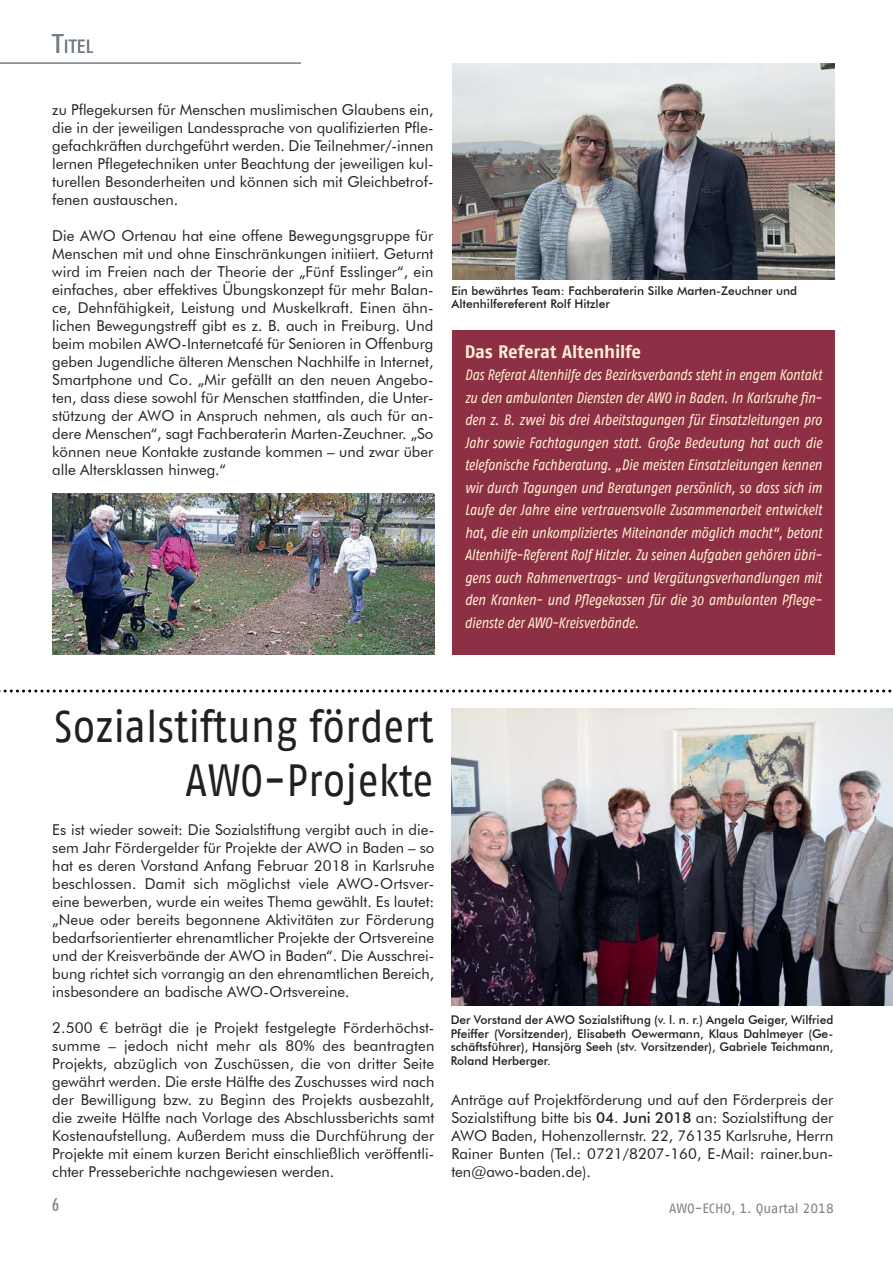
<style>
.page{position:relative;width:893px;height:1263px;background:#fff}
.page>*{position:absolute;margin:0;border:0;box-sizing:border-box;transform-origin:0 0}
.t1{font:45px/54px "AWO Fago Office";color:#231f20;text-align:right;scale:.91 1}
.t2{font:18.9px "AWO Fago Office";color:#747c84}
.t3{font:700 18px "AWO Fago Office";letter-spacing:-.005em;color:#fff1d0}
.t4{font:500 condensed 18px "Futura BT";color:#808285}
.t5{font:15px/18px "Futura BT";color:#231f20;text-align:justify}
.t6{font:italic 15px/22.5px "AWO Fago Cond";color:#fff1d0;text-align:justify}
.t7{font:13.5px "AWO Fago Office";color:#808285}
.t8{font:500 12px/13.5px "Futura BT";color:#231f20;text-align:justify}
.s1{font-size:27px}
.s2{font-weight:500}
</style>
<div class="page">
<hr style="left:0;top:62px;width:301px;height:2px;background:#747c84">
<div style="left:452px;top:331px;width:382px;height:324px;background:#8d2f45"></div>
<img style="left:451px;top:709px;width:442px;height:297px">
<svg style="left:0;top:689px;width:892px;height:3px"></svg>
<img style="left:52px;top:494px;width:382px;height:161px">
<img style="left:452px;top:64px;width:382px;height:215px">
<p class="t2" style="left:52px;top:35px;width:43px"><span class="s1">T</span>ITEL</p>
<p class="t5" style="left:52px;top:100px;width:383px">zu Pflegekursen für Menschen muslimischen Glaubens ein, die in der jeweiligen Landessprache von qualifizierten Pfle&shy;gefachkräften durchgeführt werden. Die Teilnehmer/-innen lernen Pflegetechniken unter Beachtung der jeweiligen kul&shy;turellen Besonderheiten und können sich mit Gleichbetrof&shy;fenen austauschen.</p>
<p class="t5" style="left:52px;top:226px;width:383px">Die AWO Ortenau hat eine offene Bewegungsgruppe für Menschen mit und ohne Einschränkungen initiiert. Geturnt wird im Freien nach der Theorie der „Fünf Esslinger“, ein einfaches, aber effektives Übungskonzept für mehr Balan&shy;ce, Dehnfähigkeit, Leistung und Muskelkraft. Einen ähn&shy;lichen Bewegungstreff gibt es z. B. auch in Freiburg. Und beim mobilen AWO-Internetcafé für Senioren in Offenburg geben Jugendliche älteren Menschen Nachhilfe in Internet, Smartphone und Co. „Mir gefällt an den neuen Angebo&shy;ten, dass diese sowohl für Menschen stattfinden, die Unter&shy;stützung der AWO in Anspruch nehmen, als auch für an&shy;dere Menschen“, sagt Fachberaterin Marten-Zeuchner. „So können neue Kontakte zustande kommen – und zwar über alle Altersklassen hinweg.“</p>
<p class="t8" style="left:451px;top:284px;width:347px">Ein bewährtes Team: Fachberaterin Silke Marten-Zeuchner und<br>Altenhilfereferent Rolf Hitzler</p>
<p class="t3" style="left:465px;top:343px;width:178px">Das Referat Altenhilfe</p>
<p class="t6" style="left:465px;top:364px;width:359px">Das Referat Altenhilfe des Bezirksverbands steht in engem Kontakt zu den ambulanten Diensten der AWO in Baden. In Karlsruhe fin&shy;den z. B. zwei bis drei Arbeitstagungen für Einsatzleitungen pro Jahr sowie Fachtagungen statt. Große Bedeutung hat auch die telefonische Fachberatung. „Die meisten Einsatzleitungen kennen wir durch Tagungen und Beratungen persönlich, so dass sich im Laufe der Jahre eine vertrauensvolle Zusammenarbeit entwickelt hat, die ein unkompliziertes Miteinander möglich macht“, betont Altenhilfe-Referent Rolf Hitzler. Zu seinen Aufgaben gehören übri&shy;gens auch Rahmenvertrags- und Vergütungsverhandlungen mit den Kranken- und Pflegekassen für die 30 ambulanten Pflege&shy;dienste der AWO-Kreisverbände.</p>
<h1 class="t1" style="left:54px;top:698px;width:418px">Sozialstiftung fördert<br>AWO-Projekte</h1>
<p class="t5" style="left:52px;top:820px;width:384px">Es ist wieder soweit: Die Sozialstiftung vergibt auch in die&shy;sem Jahr Fördergelder für Projekte der AWO in Baden – so hat es deren Vorstand Anfang Februar 2018 in Karlsruhe beschlossen. Damit sich möglichst viele AWO-Ortsver&shy;eine bewerben, wurde ein weites Thema gewählt. Es lautet: „Neue oder bereits begonnene Aktivitäten zur Förderung bedarfsorientierter ehrenamtlicher Projekte der Ortsvereine und der Kreisverbände der AWO in Baden“. Die Ausschrei&shy;bung richtet sich vorrangig an den ehrenamtlichen Bereich, insbesondere an badische AWO-Ortsvereine.</p>
<p class="t5" style="left:52px;top:1018px;width:384px">2.500 € beträgt die je Projekt festgelegte Förderhöchst&shy;summe – jedoch nicht mehr als 80% des beantragten Projekts, abzüglich von Zuschüssen, die von dritter Seite gewährt werden. Die erste Hälfte des Zuschusses wird nach der Bewilligung bzw. zu Beginn des Projekts ausbezahlt, die zweite Hälfte nach Vorlage des Abschlussberichts samt Kostenaufstellung. Außerdem muss die Durchführung der Projekte mit einem kurzen Bericht einschließlich veröffentli&shy;chter Presseberichte nachgewiesen werden.</p>
<p class="t4" style="left:52px;top:1193px;width:8px">6</p>
<p class="t8" style="left:451px;top:1013px;width:384px">Der Vorstand der AWO Sozialstiftung (v. l. n. r.) Angela Geiger, Wilfried Pfeiffer (Vorsitzender), Elisabeth Oewermann, Klaus Dahlmeyer (Ge&shy;schäftsführer), Hansjörg Seeh (stv. Vorsitzender), Gabriele Teichmann, Roland Herberger.</p>
<p class="t5" style="left:451px;top:1090px;width:384px">Anträge auf Projektförderung und auf den Förderpreis der Sozialstiftung bitte bis <span class="s2">04. Juni 2018</span> an: Sozialstiftung der AWO Baden, Hohenzollernstr. 22, 76135 Karlsruhe, Herrn Rainer Bunten (Tel.: 0721/8207-160, E-Mail: rainer.bun&shy;ten@awo-baden.de).</p>
<p class="t7" style="left:669px;top:1200px;width:166px">AWO-ECHO, 1. Quartal 2018</p>
</div>
